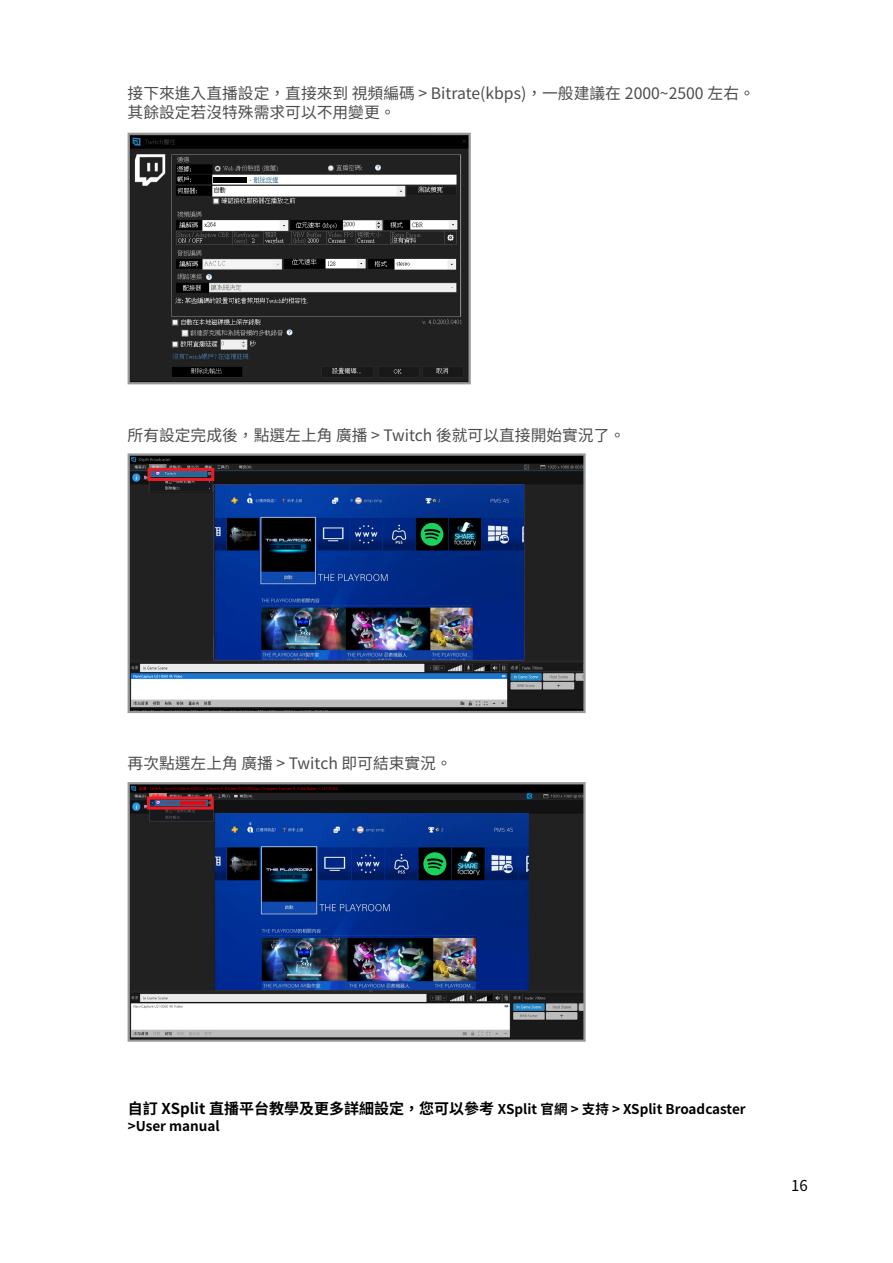
<style>
.page{position:relative;width:893px;height:1263px;background:#fff}
.page>*{position:absolute;margin:0;border:0;box-sizing:border-box;transform-origin:0 0}
.t1{font:15.75px/18.9px "Noto Sans CJ Ktc";color:#4d4d4d}
.t2{font:15px "Noto Sans CJ Ktc";color:#000}
.t3{font:700 13.5px/17.2px "Noto Sans CJ Ktc";color:#000}
.s1{font-size:15px}
</style>
<div class="page">
<svg style="left:128px;top:133px;width:343px;height:251px;background:#414141"></svg>
<div style="left:214px;top:177px;width:33px;height:6px;background:#000"></div>
<svg style="left:128px;top:453px;width:458px;height:260px;background:#344668"></svg>
<svg style="left:148px;top:468px;width:66px;height:13px"></svg>
<svg style="left:128px;top:782px;width:458px;height:260px;background:#38486a"></svg>
<svg style="left:147px;top:796px;width:67px;height:13px"></svg>
<p class="t1" style="left:128px;top:84px;width:629px">接下來進入直播設定，直接來到視頻編碼 &gt; Bitrate(kbps)，一般建議在 2000~2500 左右。其餘設定若沒特殊需求可以不用變更。</p>
<p class="t1" style="left:128px;top:426px;width:499px">所有設定完成後，點選左上角廣播 &gt; Twitch 後就可以直接開始實況了。</p>
<p class="t1" style="left:128px;top:754px;width:326px">再次點選左上角廣播 &gt; Twitch 即可結束實況。</p>
<p class="t3" style="left:128px;top:1100px;width:619px"><span class="s1">自訂 XSplit 直播平台教學及更多詳細設定，您可以參考</span> XSplit 官網 &gt; 支持 &gt; XSplit Broadcaster &gt;User manual</p>
<p class="t2" style="left:791px;top:1177px;width:18px">16</p>
</div>
